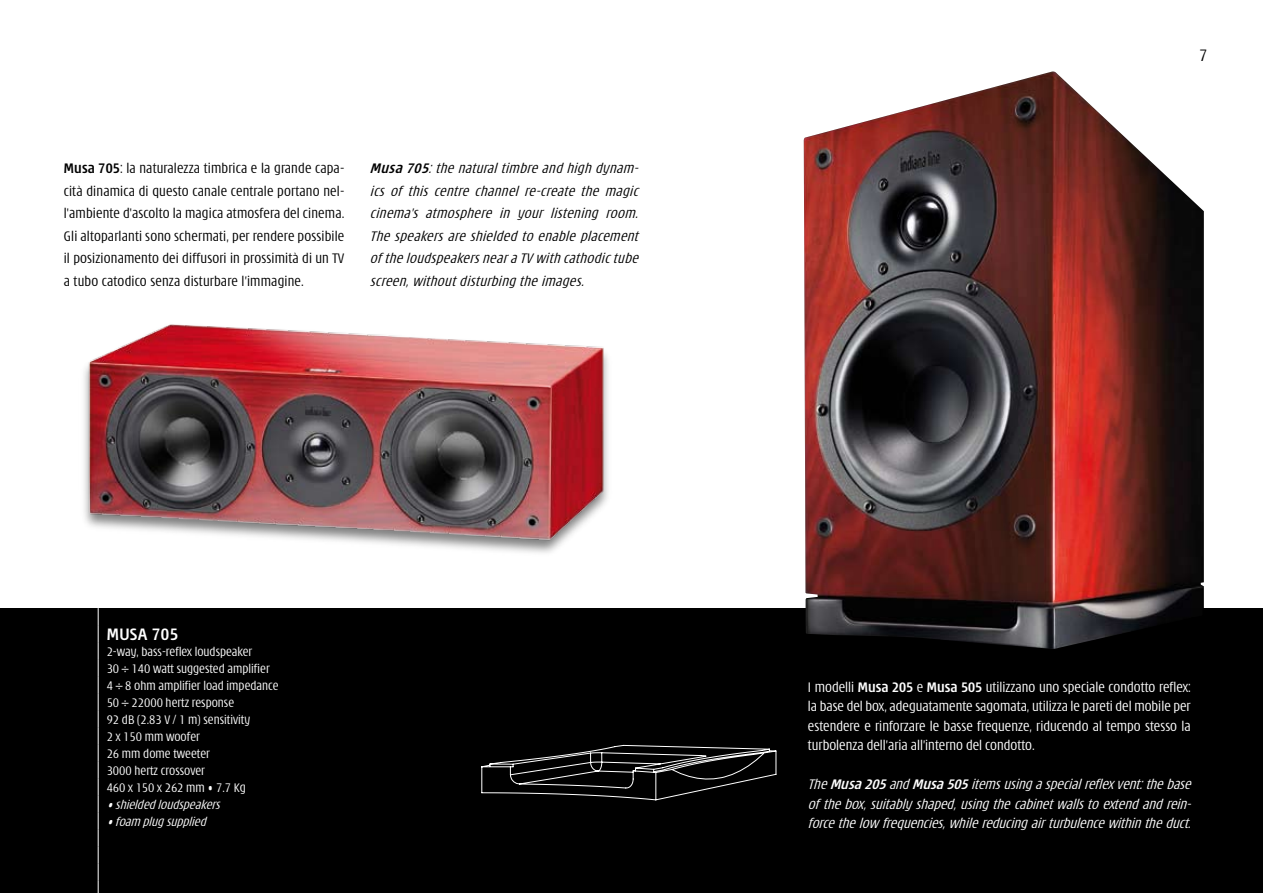
<style>
.page{position:relative;width:1263px;height:893px;background:#fff}
.page>*{position:absolute;margin:0;border:0;box-sizing:border-box;transform-origin:0 0}
.t1{font:700 condensed 18px "Modena";letter-spacing:.025em;color:#fff}
.t2{font:300 condensed 15px/22.5px "Modena";letter-spacing:.01em;color:#000;text-align:justify}
.t3{font:italic 300 condensed 15px/22.5px "Modena";color:#000;text-align:justify}
.t4{font:300 condensed 15px/19.5px "Modena";color:#fff;text-align:justify}
.t5{font:italic 300 condensed 15px/19.5px "Modena";color:#fff;text-align:justify}
.t6{font:300 condensed 13.5px/17px "Modena";color:#fff}
.t7{font:italic 300 condensed 13.5px "Modena";color:#fff}
.s1{font-weight:700}
</style>
<div class="page">
<div style="left:0;top:608px;width:1263px;height:285px;background:#000"></div>
<img style="left:84px;top:324px;width:524px;height:229px">
<svg style="left:98px;top:608px;width:1px;height:285px"></svg>
<img style="left:804px;top:71px;width:400px;height:578px">
<svg style="left:481px;top:745px;width:296px;height:56px"></svg>
<p class="t2" style="left:64px;top:158px;width:282px"><span class="s1">Musa 705</span>: la naturalezza timbrica e la grande capa&shy;cità dinamica di questo canale centrale portano nel&shy;l'ambiente d'ascolto la magica atmosfera del cinema.<br>Gli altoparlanti sono schermati, per rendere possibile il posizionamento dei diffusori in prossimità di un TV a tubo catodico senza disturbare l’immagine.</p>
<p class="t3" style="left:370px;top:158px;width:274px"><span class="s1">Musa 705</span>:thenaturaltimbreand high dynam&shy;ics of this centre channel re-create the magic cinema's atmosphere in your listening room.<br>Thespeakersareshielded to enableplacement oftheloudspeakersnearaTVwith cathodictube screen,withoutdisturbing theimages.</p>
<p class="t1" style="left:107px;top:626px;width:73px">MUSA 705</p>
<p class="t6" style="left:107px;top:643px;width:173px">2-way, bass-reflex loudspeaker<br>30 ÷ 140 watt suggested amplifier<br>4 ÷ 8 ohm amplifier load impedance<br>50 ÷ 22000 hertz response<br>92 dB (2.83 V / 1 m) sensitivity<br>2 x 150 mm woofer<br>26 mm dome tweeter<br>3000 hertz crossover<br>460 x 150 x 262 mm • 7.7 Kg</p>
<p class="t7" style="left:107px;top:798px;width:118px">•shieldedloudspeakers</p>
<p class="t7" style="left:107px;top:815px;width:104px">•foam plugsupplied</p>
<p class="t4" style="left:808px;top:678px;width:384px">I modelli <span class="s1">Musa 205</span> e <span class="s1">Musa 505</span> utilizzano uno speciale condotto reflex: la base del box, adeguatamente sagomata, utilizza le pareti del mobile per estendere e rinforzare le basse frequenze, riducendo al tempo stesso la turbolenza dell’aria all’interno del condotto.</p>
<p class="t5" style="left:808px;top:775px;width:388px">The<span class="s1">Musa205</span>and<span class="s1">Musa505</span>itemsusingaspecialreflexvent:thebase ofthebox,suitablyshaped,usingthecabinetwallstoextendandrein&shy;forcethelow frequencies,whilereducingairturbulencewithintheduct.</p>
</div>
